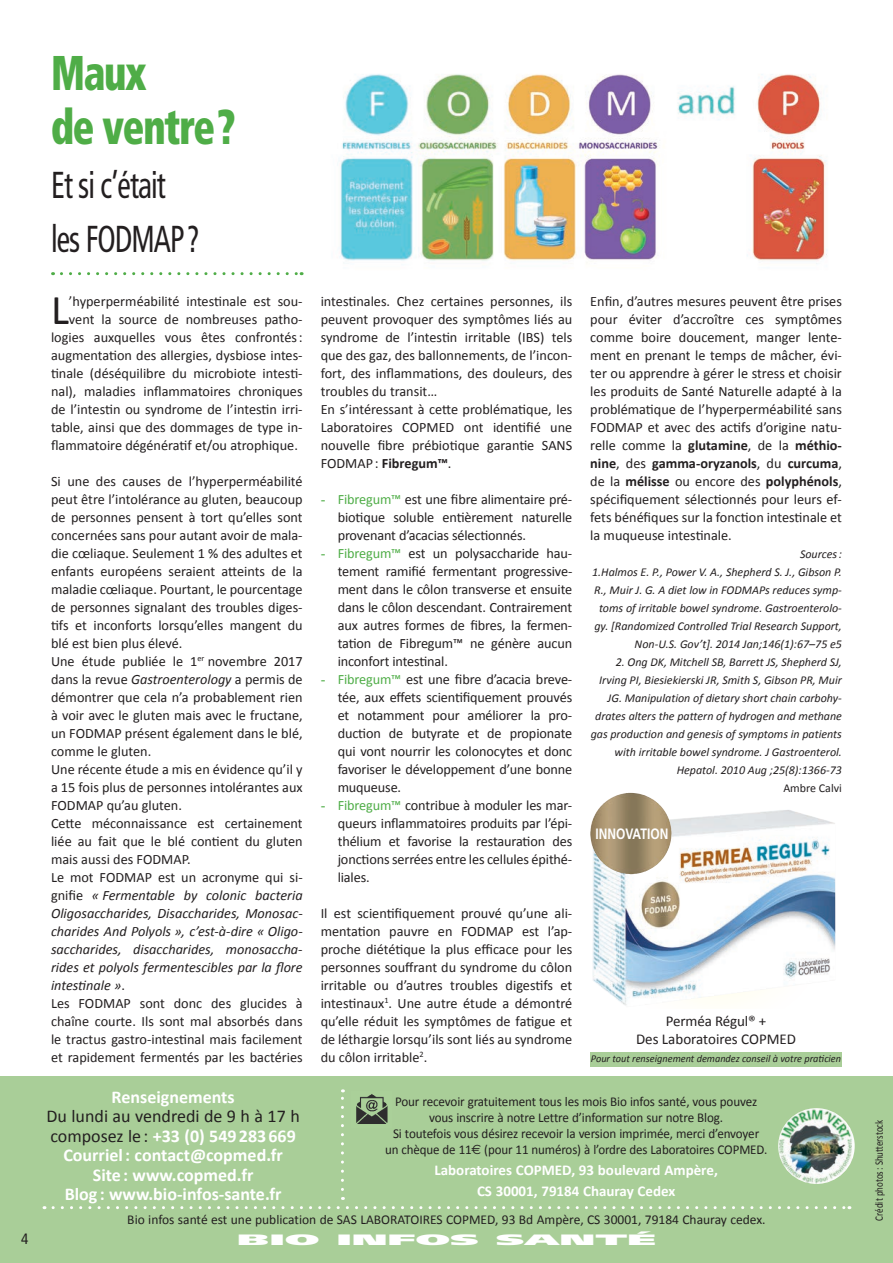
<style>
.page{position:relative;width:893px;height:1263px;background:#fff}
.page>*{position:absolute;margin:0;border:0;box-sizing:border-box;transform-origin:0 0}
.t1{font:900 condensed 48.75px/54px "Frutiger";letter-spacing:-.03em;color:#4fad47;scale:.8 1}
.t2{font:42.6px "Calibri";color:#231f20}
.t3{font:condensed 37.5px/54px "Frutiger";letter-spacing:-.03em;color:#231f20;scale:.8 1}
.t4{font:700 18px/19.5px "Calibri";color:#fff;text-align:center}
.t5{font:700 15px/21px "Calibri";color:#fff;text-align:center}
.t6{font:15px/18px "Calibri";letter-spacing:-.01em;color:#231f20;text-align:center}
.t7{font:900 15px "Frutiger";color:#fff;scale:2.8 1}
.t8{font:700 15px "Frutiger";color:#fff;scale:.8 1}
.t9{font:condensed 15px "Frutiger";color:#231f20}
.t10{font:14.25px/18px "Calibri";color:#231f20;text-align:justify}
.t11{font:13.5px/16.2px "Calibri";letter-spacing:-.01em;color:#231f20;text-align:center}
.t12{font:italic 12px/18px "Calibri";color:#231f20;text-align:right}
.t13{font:12px "Calibri";color:#231f20}
.t14{font:11.25px "Calibri";color:#231f20;scale:.8 1}
.t15{font:italic 10.5px "Calibri";color:#231f20}
.s1{font-style:italic}
.s2{font-weight:700}
.s3{font-family:"Times New Roman";color:#4fad47}
.s4{color:#4fad47}
.s5{font-weight:400;color:#231f20}
.s6{font-family:"Euro Sans"}
</style>
<div class="page">
<div style="left:590px;top:1052px;width:252px;height:14px;background:#a9ce98"></div>
<div style="left:0;top:1077px;width:893px;height:186px;background:#a9ce98"></div>
<svg style="left:53px;top:1206px;width:797px;height:3px"></svg>
<hr style="left:51px;top:1077px;width:791px;height:1px;background:#49b748">
<img style="left:778px;top:1108px;width:77px;height:76px;border-radius:38px">
<svg style="left:61px;top:272px;width:241px;height:3px"></svg>
<img style="left:339px;top:74px;width:488px;height:190px">
<svg style="left:341px;top:1089px;width:3px;height:100px"></svg>
<img style="left:356px;top:1094px;width:32px;height:30px">
<img style="left:592px;top:809px;width:243px;height:197px">
<img style="left:590px;top:793px;width:38px;height:80px">
<h1 class="t1" style="left:51px;top:46px;width:232px">Maux<br>de ventre?</h1>
<h3 class="t3" style="left:51px;top:158px;width:187px">Et si c’était les FODMAP?</h3>
<h2 class="t2" style="left:51px;top:283px;width:19px">L</h2>
<p class="t10" style="left:69px;top:292px;width:235px">’hyperperméabilité intestinale est sou-</p>
<p class="t10" style="left:69px;top:310px;width:235px">vent la source de nombreuses patho-</p>
<p class="t10" style="left:51px;top:328px;width:253px">logies auxquelles vous êtes confrontés:</p>
<p class="t10" style="left:51px;top:346px;width:253px">augmentation des allergies, dysbiose intes-</p>
<p class="t10" style="left:51px;top:364px;width:253px">tinale (déséquilibre du microbiote intesti-</p>
<p class="t10" style="left:51px;top:382px;width:253px">nal), maladies inflammatoires chroniques</p>
<p class="t10" style="left:51px;top:400px;width:253px">de l’intestin ou syndrome de l’intestin irri-</p>
<p class="t10" style="left:51px;top:418px;width:253px">table, ainsi que des dommages de type in-</p>
<p class="t10" style="left:51px;top:436px;width:248px">flammatoire dégénératif et/ou atrophique.</p>
<p class="t10" style="left:51px;top:472px;width:253px;text-align:left">Si une des causes de l’hyperperméabilité peut être l’intolérance au gluten, beaucoup de personnes pensent à tort qu’elles sont concernées sans pour autant avoir de mala&shy;die cœliaque. Seulement 1 % des adultes et enfants européens seraient atteints de la maladie cœliaque. Pourtant, le pourcentage de personnes signalant des troubles diges&shy;tifs et inconforts lorsqu’elles mangent du blé est bien plus élevé.<br>Une étude publiée le 1<sup>er</sup> novembre 2017 dans la revue <span class="s1">Gastroenterology</span> a permis de démontrer que cela n’a probablement rien à voir avec le gluten mais avec le fructane, un FODMAP présent également dans le blé, comme le gluten.<br>Une récente étude a mis en évidence qu’il y a 15 fois plus de personnes intolérantes aux FODMAP qu’au gluten.<br>Cette méconnaissance est certainement liée au fait que le blé contient du gluten mais aussi des FODMAP.<br>Le mot FODMAP est un acronyme qui si&shy;gnifie <span class="s1">« Fermentable by colonic bacteria Oligosaccharides, Disaccharides, Monosac&shy;charides And Polyols », c’est-à-dire « Oligo&shy;saccharides, disaccharides, monosaccha&shy;rides et polyols fermentescibles par la flore intestinale »</span>.<br>Les FODMAP sont donc des glucides à chaîne courte. Ils sont mal absorbés dans le tractus gastro-intestinal mais facilement et rapidement fermentés par les bactéries</p>
<p class="t10" style="left:321px;top:292px;width:253px;text-align:left">intestinales. Chez certaines personnes, ils peuvent provoquer des symptômes liés au syndrome de l’intestin irritable (IBS) tels que des gaz, des ballonnements, de l’incon&shy;fort, des inflammations, des douleurs, des troubles du transit…<br>En s’intéressant à cette problématique, les Laboratoires COPMED ont identifié une nouvelle fibre prébiotique garantie SANS FODMAP: <span class="s2">Fibregum™</span>.</p>
<p class="t10" style="left:338px;top:490px;width:236px;text-indent:-17px"><span class="s3">-</span> <span class="s4">Fibregum™</span> est une fibre alimentaire pré&shy;biotique soluble entièrement naturelle provenant d’acacias sélectionnés.</p>
<p class="t10" style="left:338px;top:544px;width:236px;text-indent:-17px"><span class="s3">-</span> <span class="s4">Fibregum™</span> est un polysaccharide hau&shy;tement ramifié fermentant progressive&shy;ment dans le côlon transverse et ensuite dans le côlon descendant. Contrairement aux autres formes de fibres, la fermen&shy;tation de Fibregum™ ne génère aucun inconfort intestinal.</p>
<p class="t10" style="left:338px;top:669px;width:236px;text-indent:-17px"><span class="s3">-</span> <span class="s4">Fibregum™</span> est une fibre d’acacia breve&shy;tée, aux effets scientifiquement prouvés et notamment pour améliorer la pro&shy;duction de butyrate et de propionate qui vont nourrir les colonocytes et donc favoriser le développement d’une bonne muqueuse.</p>
<p class="t10" style="left:338px;top:795px;width:236px;text-indent:-17px"><span class="s3">-</span> <span class="s4">Fibregum™</span> contribue à moduler les mar&shy;queurs inflammatoires produits par l’épi&shy;thélium et favorise la restauration des jonctions serrées entre les cellules épithé&shy;liales.</p>
<p class="t10" style="left:321px;top:903px;width:253px">Il est scientifiquement prouvé qu’une ali&shy;mentation pauvre en FODMAP est l’ap&shy;proche diététique la plus efficace pour les personnes souffrant du syndrome du côlon irritable ou d’autres troubles digestifs et intestinaux<sup>1</sup>. Une autre étude a démontré qu’elle réduit les symptômes de fatigue et de léthargie lorsqu’ils sont liés au syndrome du côlon irritable<sup>2</sup>.</p>
<p class="t10" style="left:590px;top:292px;width:253px">Enfin, d’autres mesures peuvent être prises pour éviter d’accroître ces symptômes comme boire doucement, manger lente&shy;ment en prenant le temps de mâcher, évi&shy;ter ou apprendre à gérer le stress et choisir les produits de Santé Naturelle adapté à la problématique de l’hyperperméabilité sans FODMAP et avec des actifs d’origine natu&shy;relle comme la <span class="s2">glutamine</span>, de la <span class="s2">méthio&shy;nine</span>, des <span class="s2">gamma-oryzanols</span>, du <span class="s2">curcuma</span>, de la <span class="s2">mélisse</span> ou encore des <span class="s2">polyphénols</span>, spécifiquement sélectionnés pour leurs ef&shy;fets bénéfiques sur la fonction intestinale et la muqueuse intestinale.</p>
<p class="t12" style="left:592px;top:544px;width:251px">Sources:<br>1.Halmos E. P., Power V. A., Shepherd S. J., Gibson P.<br>R., Muir J. G. A diet low in FODMAPs reduces symp&shy;toms of irritable bowel syndrome. Gastroenterolo&shy;gy. [Randomized Controlled Trial Research Support, Non-U.S. Gov’t]. 2014 Jan;146(1):67–75 e5</p>
<p class="t12" style="left:591px;top:652px;width:253px">2. Ong DK, Mitchell SB, Barrett JS, Shepherd SJ, Irving PI, Biesiekierski JR, Smith S, Gibson PR, Muir JG. Manipulation of dietary short chain carbohy&shy;drates alters the pattern of hydrogen and methane gas production and genesis of symptoms in patients with irritable bowel syndrome. J Gastroenterol.<br>Hepatol. 2010 Aug ;25(8):1366-73</p>
<p class="t13" style="left:783px;top:781px;width:60px">Ambre Calvi</p>
<p class="t8" style="left:595px;top:825px;width:93px">INNOVATION</p>
<p class="t6" style="left:636px;top:1011px;width:162px">Perméa Régul® +<br>Des Laboratoires COPMED</p>
<p class="t15" style="left:591px;top:1052px;width:252px">Pour tout renseignement demandez conseil à votre praticien</p>
<p class="t4" style="left:112px;top:1086px;width:125px">Renseignements</p>
<p class="t4" style="left:47px;top:1105px;width:255px"><span class="s5">Du lundi au vendredi de 9 h à 17 h composez le :</span> +33 (0) 549283669<br>Courriel: contact@copmed.fr<br>Site: www.copmed.fr<br>Blog : www.bio-infos-sante.fr</p>
<p class="t11" style="left:127px;top:1211px;width:640px">Bio infos santé est une publication de SAS LABORATOIRES COPMED, 93 Bd Ampère, CS 30001, 79184 Chauray cedex.</p>
<p class="t11" style="left:385px;top:1092px;width:384px">Pour recevoir gratuitement tous les mois Bio infos santé, vous pouvez vous inscrire à notre Lettre d’information sur notre Blog.<br>Si toutefois vous désirez recevoir la version imprimée, merci d’envoyer un chèque de 11<span class="s6">e</span> (pour 11 numéros) à l’ordre des Laboratoires COPMED.</p>
<p class="t5" style="left:434px;top:1159px;width:285px">Laboratoires COPMED, 93 boulevard Ampère,<br>CS 30001, 79184 Chauray Cedex</p>
<p class="t9" style="left:21px;top:1230px;width:9px">4</p>
<p class="t7" style="left:237px;top:1230px;width:151px">BIO INFOS SANTÉ</p>
<p class="t14" style="left:872px;top:1220px;width:127px;rotate:-90deg">Crédit photos: Shutterstock</p>
</div>
